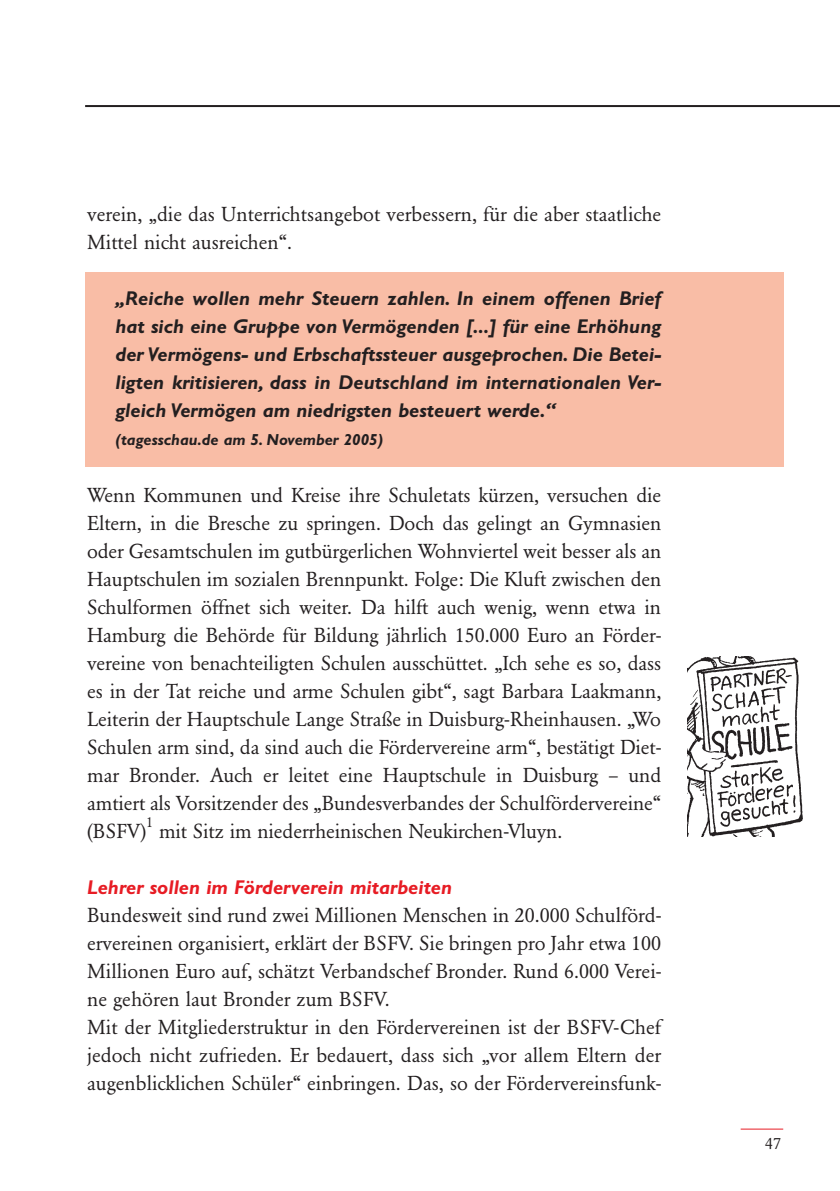
<style>
.page{position:relative;width:840px;height:1191px;background:#fff}
.page>*{position:absolute;margin:0;border:0;box-sizing:border-box;transform-origin:0 0}
.t1{font:20px/28px "Garamond BE";color:#231f20}
.t2{font:italic 700 20px/28px "Gill Sans";color:#231f20;text-align:justify}
.t3{font:italic 700 20px "Gill Sans";color:#e71c24}
.t4{font:italic 700 16px "Gill Sans";color:#231f20}
.t5{font:16px "Garamond BE";color:#231f20}
.t6{font:14px "Garamond BE";color:#231f20}
</style>
<div class="page">
<div style="left:85px;top:272px;width:697px;height:195px;background:#f9bda6"></div>
<hr style="left:85px;top:105px;width:754px;height:2px;background:#231f20">
<hr style="left:740px;top:1128px;width:42px;height:1px;background:#e71c24">
<img style="left:687px;top:656px;width:116px;height:180px">
<p class="t1" style="left:87px;top:202px;width:575px">verein, „die das Unterrichtsangebot verbessern, für die aber staatliche<br>Mittel nicht ausreichen“.</p>
<p class="t2" style="left:115px;top:286px;width:547px">„Reiche wollen mehr Steuern zahlen. In einem offenen Brief hat sich eine Gruppe von Vermögenden [...] für eine Erhöhung der Vermögens- und Erbschaftssteuer ausgeprochen. Die Betei&shy;ligten kritisieren, dass in Deutschland im internationalen Ver&shy;gleich Vermögen am niedrigsten besteuert werde.“</p>
<p class="t4" style="left:115px;top:434px;width:269px">(tagesschau.de am 5. November 2005)</p>
<p class="t1" style="left:87px;top:482px;width:575px;text-align:justify">Wenn Kommunen und Kreise ihre Schuletats kürzen, versuchen die Eltern, in die Bresche zu springen. Doch das gelingt an Gymnasien oder Gesamtschulen im gutbürgerlichen Wohnviertel weit besser als an Hauptschulen im sozialen Brennpunkt. Folge: Die Kluft zwischen den Schulformen öffnet sich weiter. Da hilft auch wenig, wenn etwa in Hamburg die Behörde für Bildung jährlich 150.000 Euro an Förder&shy;vereine von benachteiligten Schulen ausschüttet. „Ich sehe es so, dass es in der Tat reiche und arme Schulen gibt“, sagt Barbara Laakmann, Leiterin der Hauptschule Lange Straße in Duisburg-Rheinhausen. „Wo Schulen arm sind, da sind auch die Fördervereine arm“, bestätigt Diet&shy;mar Bronder. Auch er leitet eine Hauptschule in Duisburg – und amtiert als Vorsitzender des „Bundesverbandes der Schulfördervereine“ (BSFV)</p>
<p class="t6" style="left:146px;top:816px;width:8px">1</p>
<p class="t1" style="left:159px;top:818px;width:404px">mit Sitz im niederrheinischen Neukirchen-Vluyn.</p>
<p class="t3" style="left:87px;top:879px;width:366px">Lehrer sollen im Förderverein mitarbeiten</p>
<p class="t1" style="left:87px;top:902px;width:575px">Bundesweit sind rund zwei Millionen Menschen in 20.000 Schulförd&shy;ervereinen organisiert, erklärt der BSFV. Sie bringen pro Jahr etwa 100<br>Millionen Euro auf, schätzt Verbandschef Bronder. Rund 6.000 Verei&shy;ne gehören laut Bronder zum BSFV.<br>Mit der Mitgliederstruktur in den Fördervereinen ist der BSFV-Chef jedoch nicht zufrieden. Er bedauert, dass sich „vor allem Eltern der augenblicklichen Schüler“ einbringen. Das, so der Fördervereinsfunk-</p>
<p class="t5" style="left:764px;top:1137px;width:17px">47</p>
</div>
